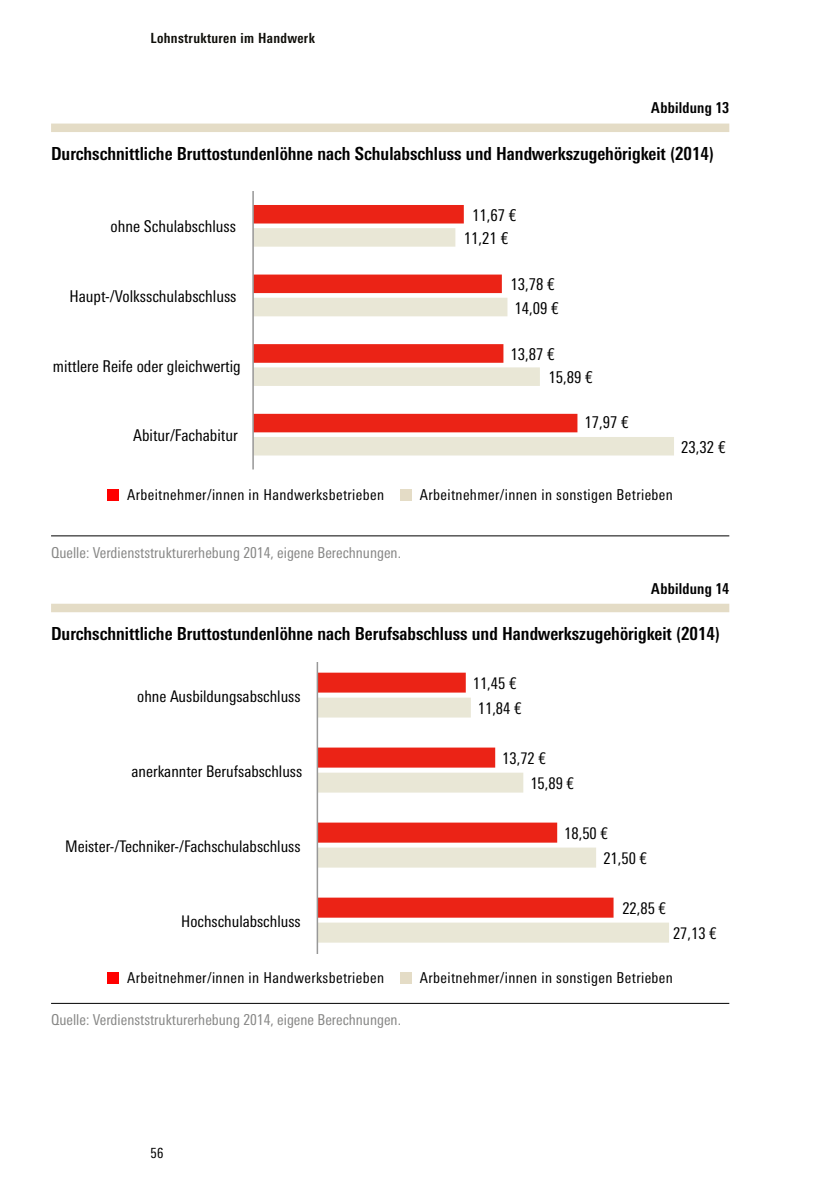
<style>
.page{position:relative;width:840px;height:1191px;background:#fff}
.page>*{position:absolute;margin:0;border:0;box-sizing:border-box;transform-origin:0 0}
.t1{font:700 condensed 18px "Univers Next Pro";color:#000}
.t2{font:condensed 16.2px "Univers Next Pro";color:#000}
.t3{font:condensed 16px "Univers Next Pro";color:#000}
.t4{font:condensed 15px "Univers Next Pro";letter-spacing:.025em;color:#000}
.t5{font:condensed 15px "Univers Next Pro";color:#878786}
.t6{font:700 condensed 15px "Univers Next Pro";letter-spacing:.015em;color:#000}
.t7{font:700 condensed 14px "Univers Next Pro";letter-spacing:.025em;color:#0f0e09}
.t8{font:condensed 14px "Univers Next Pro";color:#000}
</style>
<div class="page">
<svg style="left:318px;top:672px;width:148px;height:25px;fill:#eb2316"></svg>
<svg style="left:318px;top:697px;width:350px;height:245px"></svg>
<hr style="left:316px;top:662px;width:2px;height:292px;background:#989898">
<div style="left:51px;top:124px;width:678px;height:8px;background:#e4dcc6"></div>
<hr style="left:51px;top:535px;width:678px;height:1px;background:#000">
<div style="left:254px;top:205px;width:210px;height:19px;background:#eb2316"></div>
<svg style="left:254px;top:228px;width:419px;height:227px"></svg>
<hr style="left:252px;top:191px;width:2px;height:278px;background:#989898">
<div style="left:107px;top:489px;width:12px;height:11px;background:#f00"></div>
<div style="left:400px;top:489px;width:11px;height:11px;background:#e4dcc6"></div>
<div style="left:107px;top:972px;width:12px;height:11px;background:#f00"></div>
<div style="left:400px;top:972px;width:11px;height:11px;background:#e4dcc6"></div>
<div style="left:51px;top:604px;width:678px;height:8px;background:#e4dcc6"></div>
<hr style="left:51px;top:1003px;width:678px;height:1px;background:#000">
<p class="t7" style="left:150px;top:30px;width:166px">Lohnstrukturen im Handwerk</p>
<p class="t6" style="left:651px;top:99px;width:79px">Abbildung 13</p>
<p class="t1" style="left:51px;top:143px;width:664px">Durchschnittliche Bruttostundenlöhne nach Schulabschluss und Handwerkszugehörigkeit (2014)</p>
<p class="t2" style="left:110px;top:217px;width:127px">ohne Schulabschluss</p>
<p class="t2" style="left:69px;top:287px;width:168px">Haupt-/Volksschulabschluss</p>
<p class="t2" style="left:53px;top:356px;width:189px">mittlere Reife oder gleichwertig</p>
<p class="t2" style="left:133px;top:426px;width:106px">Abitur/Fachabitur</p>
<p class="t2" style="left:472px;top:205px;width:46px">11,67 €</p>
<p class="t2" style="left:463px;top:229px;width:46px">11,21 €</p>
<p class="t2" style="left:510px;top:275px;width:46px">13,78 €</p>
<p class="t2" style="left:514px;top:298px;width:46px">14,09 €</p>
<p class="t2" style="left:510px;top:345px;width:46px">13,87 €</p>
<p class="t2" style="left:548px;top:368px;width:46px">15,89 €</p>
<p class="t2" style="left:584px;top:413px;width:46px">17,97 €</p>
<p class="t2" style="left:681px;top:437px;width:46px">23,32 €</p>
<p class="t4" style="left:127px;top:486px;width:258px">Arbeitnehmer/innen in Handwerksbetrieben</p>
<p class="t4" style="left:419px;top:486px;width:254px">Arbeitnehmer/innen in sonstigen Betrieben</p>
<p class="t5" style="left:51px;top:544px;width:351px">Quelle: Verdienststrukturerhebung 2014, eigene Berechnungen.</p>
<p class="t6" style="left:651px;top:579px;width:79px">Abbildung 14</p>
<p class="t1" style="left:51px;top:623px;width:670px">Durchschnittliche Bruttostundenlöhne nach Berufsabschluss und Handwerkszugehörigkeit (2014)</p>
<p class="t3" style="left:137px;top:686px;width:165px">ohne Ausbildungsabschluss</p>
<p class="t3" style="left:131px;top:761px;width:172px">anerkannter Berufsabschluss</p>
<p class="t3" style="left:65px;top:836px;width:237px">Meister-/Techniker-/Fachschulabschluss</p>
<p class="t3" style="left:181px;top:911px;width:121px">Hochschulabschluss</p>
<p class="t3" style="left:472px;top:674px;width:45px">11,45 €</p>
<p class="t3" style="left:477px;top:699px;width:45px">11,84 €</p>
<p class="t3" style="left:502px;top:749px;width:45px">13,72 €</p>
<p class="t3" style="left:530px;top:774px;width:45px">15,89 €</p>
<p class="t3" style="left:564px;top:824px;width:45px">18,50 €</p>
<p class="t3" style="left:603px;top:849px;width:45px">21,50 €</p>
<p class="t3" style="left:622px;top:899px;width:45px">22,85 €</p>
<p class="t3" style="left:672px;top:924px;width:45px">27,13 €</p>
<p class="t4" style="left:127px;top:969px;width:258px">Arbeitnehmer/innen in Handwerksbetrieben</p>
<p class="t4" style="left:419px;top:969px;width:254px">Arbeitnehmer/innen in sonstigen Betrieben</p>
<p class="t5" style="left:51px;top:1011px;width:351px">Quelle: Verdienststrukturerhebung 2014, eigene Berechnungen.</p>
<p class="t8" style="left:150px;top:1145px;width:15px">56</p>
</div>
